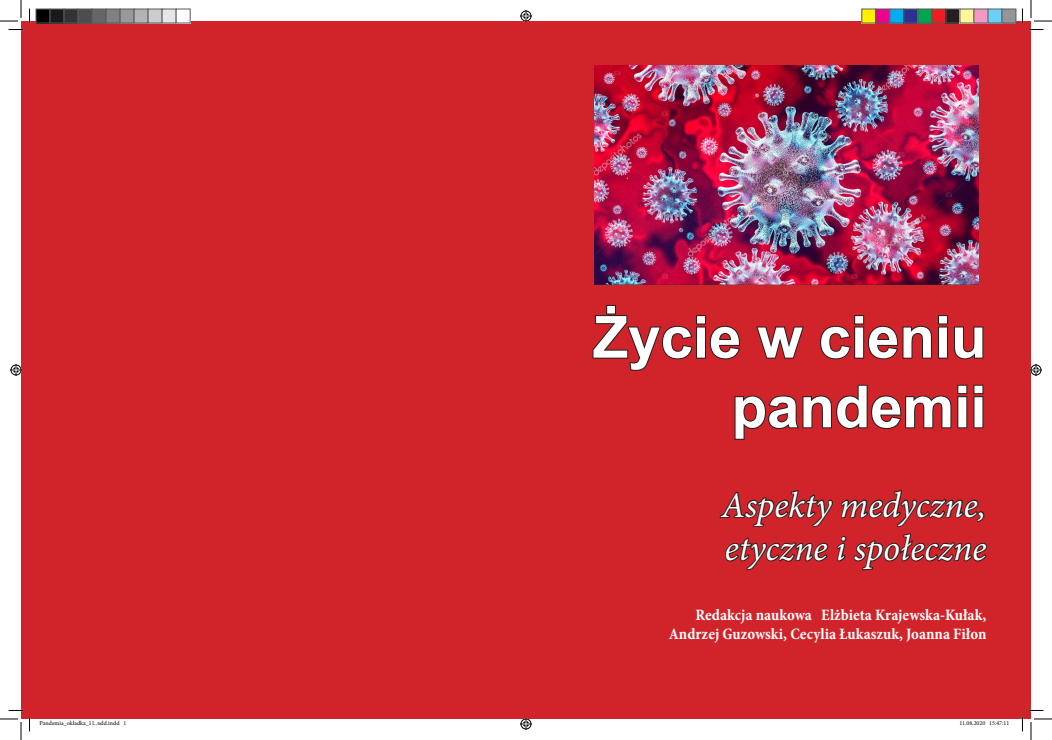
<style>
.page{position:relative;width:1052px;height:740px;background:#fff}
.page>*{position:absolute;margin:0;border:0;box-sizing:border-box;transform-origin:0 0}
.t1{font:700 58px/69.6px "Arial";color:#fff;text-align:right}
.t2{font:italic 36px/43.2px "Minion Pro";letter-spacing:-.005em;color:#fff}
.t3{font:700 condensed 16px/19.2px "Minion Pro";color:#fff;text-align:right}
.t4{font:6px "Minion Pro";color:#000}
</style>
<div class="page">
<div style="left:21px;top:21px;width:1009px;height:697px;background:#d1232a"></div>
<svg style="left:592px;top:305px;width:148px;height:66px"></svg>
<svg style="left:756px;top:326px;width:48px;height:33px"></svg>
<svg style="left:820px;top:315px;width:164px;height:45px"></svg>
<svg style="left:734px;top:384px;width:250px;height:56px"></svg>
<svg style="left:719px;top:490px;width:268px;height:81px"></svg>
<img style="left:594px;top:66px;width:384px;height:219px">
<svg style="left:1028px;top:29px;width:15px;height:1px"></svg>
<svg style="left:1028px;top:709px;width:15px;height:2px"></svg>
<svg style="left:0;top:0;width:30px;height:30px"></svg>
<svg style="left:0;top:709px;width:30px;height:30px"></svg>
<svg style="left:1030px;top:0;width:21px;height:22px"></svg>
<svg style="left:1030px;top:718px;width:21px;height:21px"></svg>
<svg style="left:520px;top:10px;width:12px;height:12px"></svg>
<svg style="left:520px;top:718px;width:12px;height:11px"></svg>
<svg style="left:10px;top:364px;width:12px;height:12px"></svg>
<svg style="left:1030px;top:364px;width:11px;height:12px"></svg>
<div style="left:36px;top:9px;width:14px;height:14px;background:#000"></div>
<div style="left:36px;top:9px;width:15px;height:15px;border:1px solid #595959"></div>
<div style="left:50px;top:9px;width:14px;height:14px;background:#1a1a1a"></div>
<div style="left:50px;top:9px;width:15px;height:15px;border:1px solid #595959"></div>
<div style="left:64px;top:9px;width:14px;height:14px;background:#333"></div>
<div style="left:64px;top:9px;width:15px;height:15px;border:1px solid #595959"></div>
<div style="left:78px;top:9px;width:14px;height:14px;background:#4d4d4d"></div>
<div style="left:78px;top:9px;width:15px;height:15px;border:1px solid #595959"></div>
<div style="left:92px;top:9px;width:14px;height:14px;background:#666"></div>
<div style="left:92px;top:9px;width:15px;height:15px;border:1px solid #595959"></div>
<div style="left:106px;top:9px;width:14px;height:14px;background:#808080"></div>
<div style="left:106px;top:9px;width:15px;height:15px;border:1px solid #595959"></div>
<div style="left:120px;top:9px;width:14px;height:14px;background:#999"></div>
<div style="left:120px;top:9px;width:15px;height:15px;border:1px solid #595959"></div>
<div style="left:134px;top:9px;width:14px;height:14px;background:#b3b3b3"></div>
<div style="left:134px;top:9px;width:15px;height:15px;border:1px solid #595959"></div>
<div style="left:148px;top:9px;width:14px;height:14px;background:#ccc"></div>
<div style="left:148px;top:9px;width:15px;height:15px;border:1px solid #595959"></div>
<div style="left:162px;top:9px;width:14px;height:14px;background:#e6e6e6"></div>
<div style="left:162px;top:9px;width:15px;height:15px;border:1px solid #595959"></div>
<div style="left:176px;top:9px;width:14px;height:14px;background:#fff"></div>
<div style="left:176px;top:9px;width:15px;height:15px;border:1px solid #595959"></div>
<div style="left:861px;top:9px;width:14px;height:14px;background:#fff101"></div>
<div style="left:861px;top:9px;width:15px;height:15px;border:1px solid #595959"></div>
<div style="left:875px;top:9px;width:14px;height:14px;background:#ed028c"></div>
<div style="left:875px;top:9px;width:15px;height:15px;border:1px solid #595959"></div>
<div style="left:889px;top:9px;width:14px;height:14px;background:#00aeef"></div>
<div style="left:889px;top:9px;width:15px;height:15px;border:1px solid #595959"></div>
<div style="left:903px;top:9px;width:14px;height:14px;background:#2e3092"></div>
<div style="left:903px;top:9px;width:15px;height:15px;border:1px solid #595959"></div>
<div style="left:917px;top:9px;width:14px;height:14px;background:#00a54f"></div>
<div style="left:917px;top:9px;width:15px;height:15px;border:1px solid #595959"></div>
<div style="left:931px;top:9px;width:14px;height:14px;background:#ee1d23"></div>
<div style="left:931px;top:9px;width:15px;height:15px;border:1px solid #595959"></div>
<div style="left:945px;top:9px;width:14px;height:14px;background:#231f20"></div>
<div style="left:945px;top:9px;width:15px;height:15px;border:1px solid #595959"></div>
<div style="left:959px;top:9px;width:14px;height:14px;background:#fff79a"></div>
<div style="left:973px;top:9px;width:14px;height:14px;background:#f499c2"></div>
<div style="left:987px;top:9px;width:14px;height:14px;background:#6bcff6"></div>
<div style="left:1001px;top:9px;width:14px;height:14px;background:#939598"></div>
<div style="left:1001px;top:9px;width:15px;height:15px;border:1px solid #595959"></div>
<h1 class="t1" style="left:592px;top:303px;width:395px">Życie w cieniu pandemii</h1>
<h2 class="t2" style="left:721px;top:483px;width:266px">Aspekty medyczne, etyczne i społeczne</h2>
<p class="t3" style="left:668px;top:605px;width:319px">Redakcja naukowa Elżbieta Krajewska-Kułak,<br>Andrzej Guzowski, Cecylia Łukaszuk, Joanna Fiłon</p>
<p class="t4" style="left:40px;top:719px;width:88px">Pandemia_okładka_11..ndd.indd 1</p>
<p class="t4" style="left:959px;top:719px;width:51px">11.08.2020 15:47:11</p>
</div>
